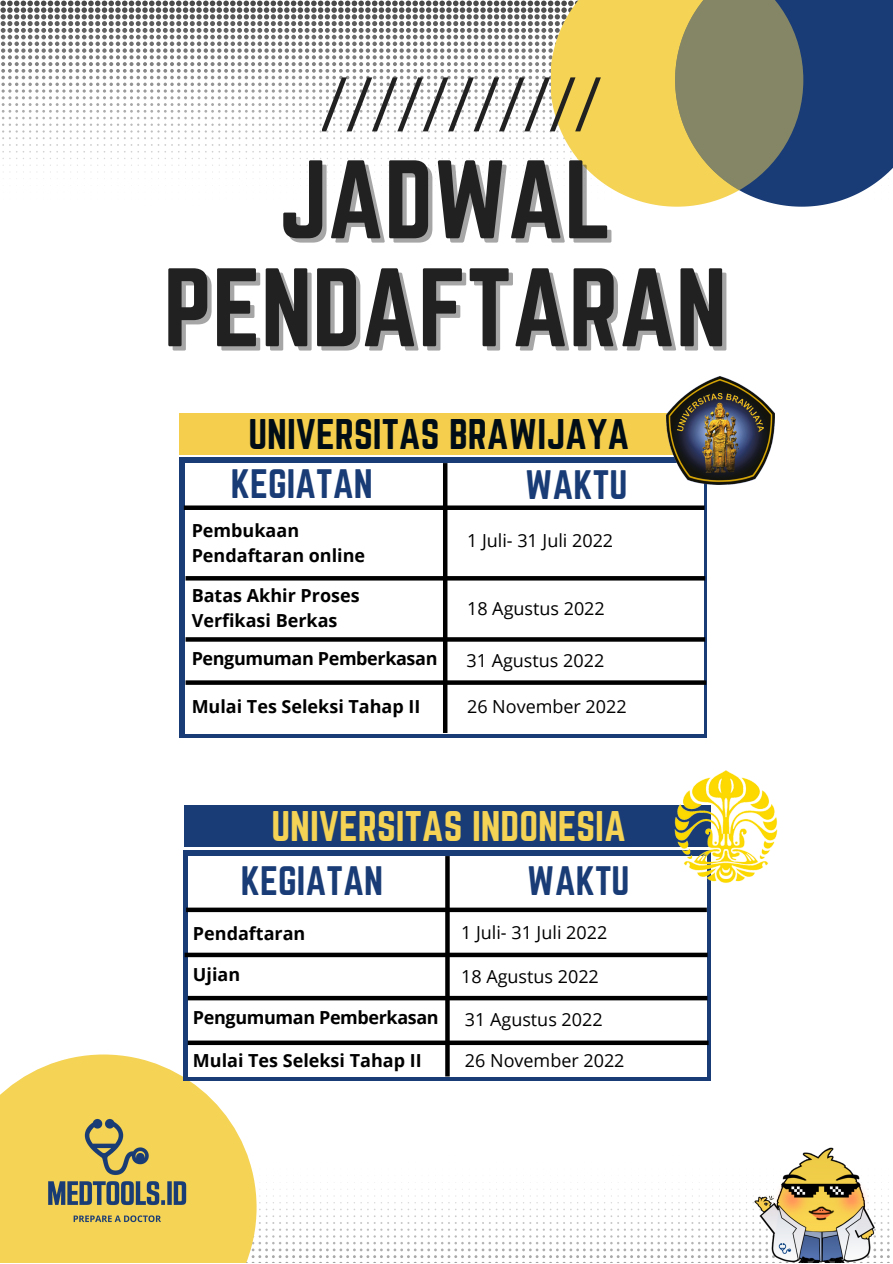
<style>
.page{position:relative;width:893px;height:1264px;background:#fff}
.page>*{position:absolute;margin:0;border:0;box-sizing:border-box;transform-origin:0 0}
.t1{font:97.35px/107.9px "Norwester";color:#212121;text-align:center}
.t2{font:37.5px "Norwester";color:#000d16}
.t3{font:37.5px "Norwester";color:#f4d355}
.t4{font:36px "Norwester";color:#193c76}
.t5{font:700 18px/24.8px "Open Sans";color:#000}
.t6{font:18px "Open Sans";color:#000}
.t7{font:700 18px "Open Sans";letter-spacing:-.02em;color:#000}
</style>
<div class="page">
<svg style="left:0;top:0;width:551px;height:179px"></svg>
<svg style="left:551px;top:0;width:124px;height:207px;background:#f3d86f"></svg>
<svg style="left:675px;top:0;width:217px;height:207px;background:#606e71"></svg>
<svg style="left:256px;top:1182px;width:452px;height:80px"></svg>
<svg style="left:322px;top:77px;width:278px;height:54px"></svg>
<svg style="left:0;top:1054px;width:256px;height:208px;fill:#f4d355"></svg>
<img style="left:37px;top:1092px;width:161px;height:161px">
<div style="left:179px;top:457px;width:527px;height:280px;background:#193c76"></div>
<div style="left:185px;top:463px;width:519px;height:270px;background:#fff"></div>
<div style="left:179px;top:413px;width:527px;height:42px;background:#f4ce4c"></div>
<div style="left:184px;top:505px;width:520px;height:5px;background:#000"></div>
<hr style="left:443px;top:463px;width:4px;height:270px;background:#000">
<svg style="left:185px;top:576px;width:520px;height:4px;background:#040404"></svg>
<svg style="left:185px;top:637px;width:520px;height:4px;background:#0c0c0c"></svg>
<div style="left:185px;top:680px;width:521px;height:5px;background:#000"></div>
<div style="left:184px;top:850px;width:526px;height:230px;background:#193c76"></div>
<div style="left:188px;top:856px;width:518px;height:220px;background:#fff"></div>
<div style="left:185px;top:805px;width:525px;height:42px;background:#193c76"></div>
<div style="left:186px;top:907px;width:520px;height:5px;background:#000"></div>
<svg style="left:445px;top:856px;width:4px;height:220px"></svg>
<div style="left:185px;top:952px;width:522px;height:5px;background:#000"></div>
<div style="left:188px;top:995px;width:519px;height:5px;background:#000"></div>
<div style="left:188px;top:1040px;width:520px;height:5px;background:#000"></div>
<img style="left:711px;top:1147px;width:179px;height:115px">
<img style="left:666px;top:376px;width:108px;height:108px">
<img style="left:674px;top:770px;width:104px;height:118px">
<h1 class="t1" style="left:163px;top:145px;width:565px">JADWAL<br>PENDAFTARAN</h1>
<h2 class="t2" style="left:248px;top:411px;width:382px">UNIVERSITAS BRAWIJAYA</h2>
<h3 class="t4" style="left:231px;top:462px;width:144px">KEGIATAN</h3>
<h3 class="t4" style="left:525px;top:463px;width:104px">WAKTU</h3>
<p class="t5" style="left:192px;top:518px;width:175px">Pembukaan<br>Pendaftaran online</p>
<p class="t6" style="left:467px;top:528px;width:148px">1 Juli- 31 Juli 2022</p>
<p class="t5" style="left:192px;top:582px;width:169px">Batas Akhir Proses<br>Verfikasi Berkas</p>
<p class="t6" style="left:467px;top:595px;width:139px">18 Agustus 2022</p>
<p class="t7" style="left:192px;top:646px;width:247px">Pengumuman Pemberkasan</p>
<p class="t6" style="left:466px;top:648px;width:139px">31 Agustus 2022</p>
<p class="t5" style="left:192px;top:694px;width:230px">Mulai Tes Seleksi Tahap II</p>
<p class="t6" style="left:467px;top:694px;width:161px">26 November 2022</p>
<h2 class="t3" style="left:271px;top:803px;width:356px">UNIVERSITAS INDONESIA</h2>
<h3 class="t4" style="left:241px;top:859px;width:144px">KEGIATAN</h3>
<h3 class="t4" style="left:527px;top:859px;width:104px">WAKTU</h3>
<p class="t5" style="left:193px;top:920px;width:114px">Pendaftaran</p>
<p class="t6" style="left:461px;top:919px;width:148px">1 Juli- 31 Juli 2022</p>
<p class="t5" style="left:193px;top:961px;width:49px">Ujian</p>
<p class="t6" style="left:461px;top:963px;width:139px">18 Agustus 2022</p>
<p class="t7" style="left:193px;top:1005px;width:247px">Pengumuman Pemberkasan</p>
<p class="t6" style="left:465px;top:1006px;width:139px">31 Agustus 2022</p>
<p class="t5" style="left:193px;top:1047px;width:230px">Mulai Tes Seleksi Tahap II</p>
<p class="t6" style="left:465px;top:1047px;width:161px">26 November 2022</p>
</div>
